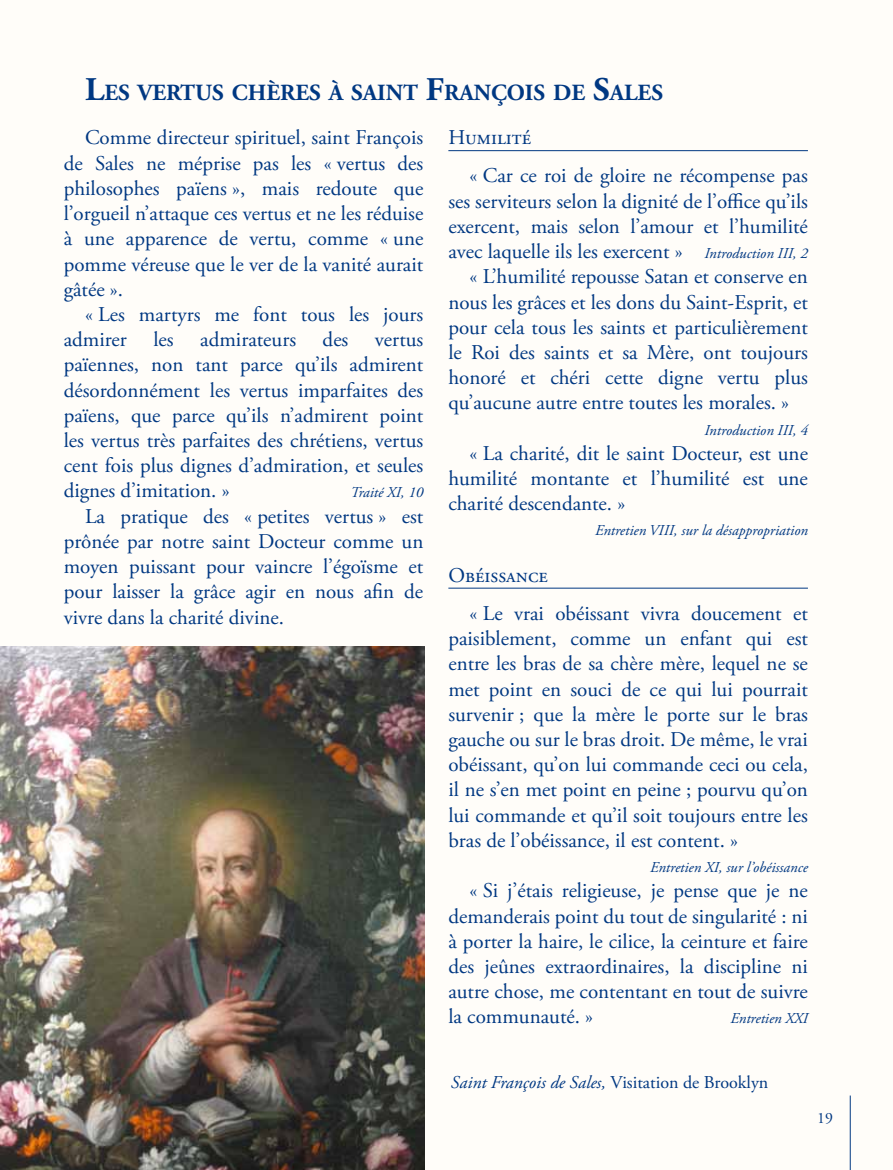
<style>
.page{position:relative;width:893px;height:1170px;background:#fff}
.page>*{position:absolute;margin:0;border:0;box-sizing:border-box;transform-origin:0 0}
.t1{font:700 23.1px "Adobe Garamond Pro";color:#003882}
.t2{font:21px/25.2px "Adobe Garamond Pro";color:#003882;text-align:justify}
.t3{font:italic 18px "Adobe Garamond Pro";color:#003882}
.t4{font:15.75px "Adobe Garamond Pro";color:#003882}
.t5{font:italic 15px "Adobe Garamond Pro";color:#003882}
.s1{font-size:33px}
.s2{font-style:italic;font-size:15px}
.s3{font-style:normal}
</style>
<div class="page">
<div style="left:0;top:0;width:893px;height:1169px;background:#fffdf9"></div>
<hr style="left:850px;top:1095px;width:1px;height:74px;background:#003882">
<hr style="left:448px;top:150px;width:360px;height:1px;background:#003882">
<hr style="left:448px;top:588px;width:360px;height:1px;background:#003882">
<img style="left:0;top:646px;width:424px;height:523px">
<p class="t1" style="left:85px;top:79px;width:578px"><span class="s1">L</span>ES VERTUS CHÈRES À SAINT <span class="s1">F</span>RANÇOIS DE <span class="s1">S</span>ALES</p>
<p class="t2" style="left:64px;top:126px;width:361px;text-indent:21px">Comme directeur spirituel, saint François de Sales ne méprise pas les « vertus des philosophes païens », mais redoute que l’orgueil n’attaque ces vertus et ne les réduise à une apparence de vertu, comme « une pomme véreuse que le ver de la vanité aurait gâtée ».</p>
<p class="t2" style="left:64px;top:302px;width:361px;text-indent:21px">« Les martyrs me font tous les jours admirer</p>
<p class="t2" style="left:153px;top:327px;width:22px">les</p>
<p class="t2" style="left:200px;top:327px;width:97px">admirateurs</p>
<p class="t2" style="left:323px;top:327px;width:27px">des</p>
<p class="t2" style="left:64px;top:327px;width:361px;text-indent:311px">vertus païennes, non tant parce qu’ils admirent désordonnément les vertus imparfaites des païens, que parce qu’ils n’admirent point les vertus très parfaites des chrétiens, vertus cent fois plus dignes d’admiration, et seules dignes d’imitation. »</p>
<p class="t5" style="left:350px;top:483px;width:74px">Traité XI, 10</p>
<p class="t2" style="left:64px;top:504px;width:361px;text-indent:21px">La pratique des « petites vertus » est prônée par notre saint Docteur comme un moyen puissant pour vaincre l’égoïsme et pour laisser la grâce agir en nous afin de vivre dans la charité divine.</p>
<p class="t2" style="left:470px;top:119px;width:340px;line-height:38px;text-indent:-21px">Humilité<br>« Car ce roi de gloire ne récompense pas</p>
<p class="t2" style="left:448px;top:189px;width:361px">ses serviteurs selon la dignité de l’office qu’ils</p>
<p class="t2" style="left:448px;top:214px;width:361px">exercent, mais selon l’amour et l’humilité</p>
<p class="t2" style="left:448px;top:239px;width:361px">avec laquelle ils les exercent » <span class="s2">Introduction III, 2</span></p>
<p class="t2" style="left:470px;top:265px;width:340px">« L’humilité repousse Satan et conserve en</p>
<p class="t2" style="left:448px;top:290px;width:361px">nous les grâces et les dons du Saint-Esprit, et</p>
<p class="t2" style="left:448px;top:315px;width:361px">pour cela tous les saints et particulièrement</p>
<p class="t2" style="left:448px;top:340px;width:361px">le Roi des saints et sa Mère, ont toujours</p>
<p class="t2" style="left:448px;top:365px;width:361px">honoré et chéri cette digne vertu plus</p>
<p class="t2" style="left:448px;top:391px;width:342px">qu’aucune autre entre toutes les morales. »</p>
<p class="t5" style="left:704px;top:421px;width:105px">Introduction III, 4</p>
<p class="t2" style="left:448px;top:441px;width:361px;text-indent:21px">« La charité, dit le saint Docteur, est une humilité montante et l’humilité est une charité descendante. »</p>
<p class="t5" style="left:595px;top:521px;width:214px">Entretien VIII, sur la désappropriation</p>
<p class="t2" style="left:470px;top:557px;width:340px;line-height:38px;text-indent:-21px">Obéissance<br>« Le vrai obéissant vivra doucement et</p>
<p class="t2" style="left:448px;top:626px;width:361px">paisiblement, comme un enfant qui est entre les bras de sa chère mère, lequel ne se met point en souci de ce qui lui pourrait survenir ; que la mère le porte sur le bras gauche ou sur le bras droit. De même, le vrai obéissant, qu’on lui commande ceci ou cela, il ne s’en met point en peine ; pourvu qu’on lui commande et qu’il soit toujours entre les bras de l’obéissance, il est content. »</p>
<p class="t5" style="left:650px;top:858px;width:159px">Entretien XI, sur l’obéissance</p>
<p class="t2" style="left:448px;top:878px;width:361px;text-indent:21px">« Si j’étais religieuse, je pense que je ne demanderais point du tout de singularité : ni à porter la haire, le cilice, la ceinture et faire des jeûnes extraordinaires, la discipline ni autre chose, me contentant en tout de suivre la communauté. »</p>
<p class="t5" style="left:731px;top:1009px;width:79px">Entretien XXI</p>
<p class="t3" style="left:451px;top:1071px;width:319px">Saint François de Sales, <span class="s3">Visitation de Brooklyn</span></p>
<p class="t4" style="left:817px;top:1107px;width:17px">19</p>
</div>
